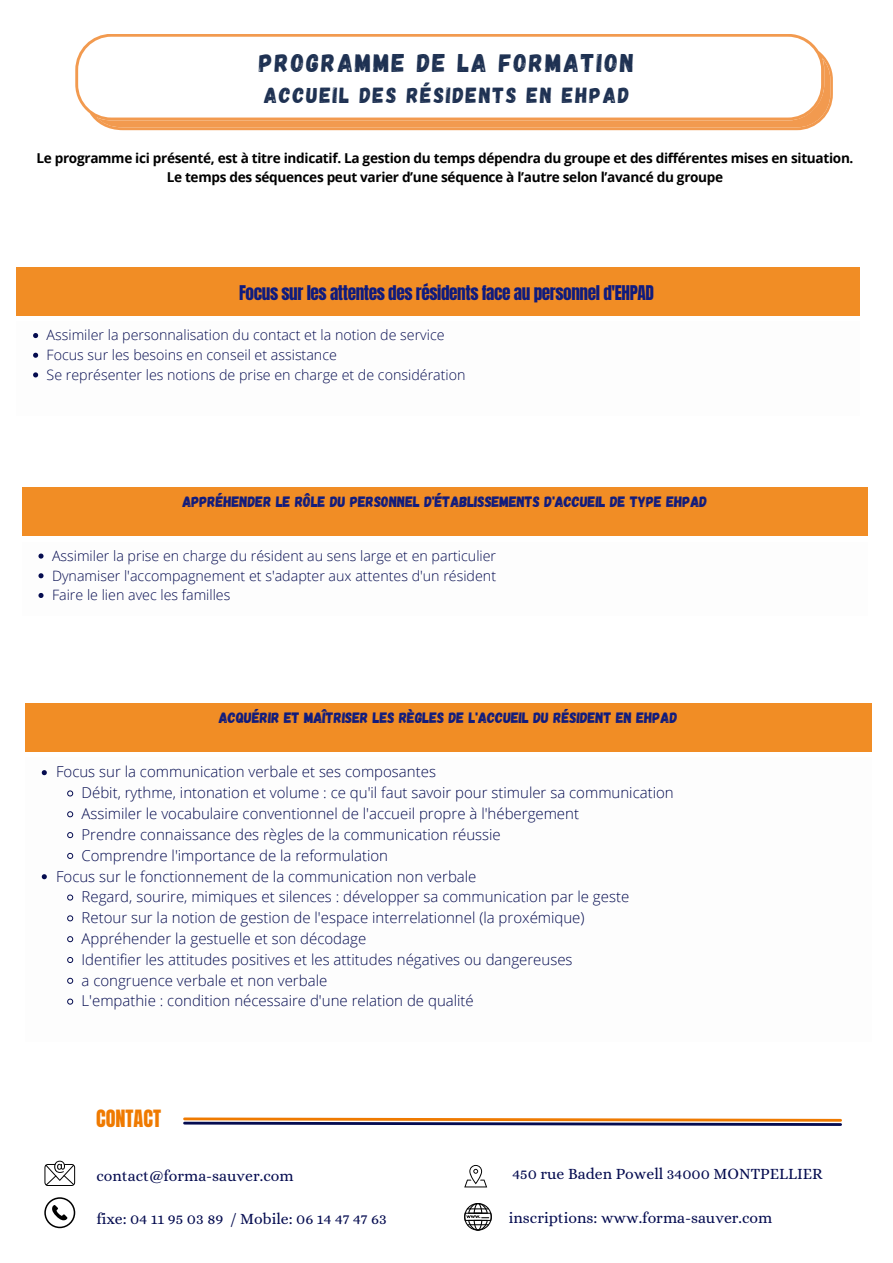
<style>
.page{position:relative;width:893px;height:1263px;background:#fff}
.page>*{position:absolute;margin:0;border:0;box-sizing:border-box;transform-origin:0 0}
.t1{font:25.58px "Gagalin";letter-spacing:.085em;color:#1e3152}
.t2{font:21.9px "Gagalin";letter-spacing:.085em;color:#1e3152}
.t3{font:20.25px "Anton";color:#ef7a00}
.t4{font:17.25px "Anton";letter-spacing:-.025em;color:#101b7d}
.t5{font:15.75px "Alice";color:#050c50}
.t6{font:300 15px "Open Sans";color:#050c50}
.t7{font:15px "Gagalin";color:#101b7d}
.t8{font:300 14.25px "Open Sans";color:#050c50}
.t9{font:700 13.65px/18.6px "Open Sans";letter-spacing:-.025em;color:#000;text-align:center}
</style>
<div class="page">
<svg style="left:75px;top:34px;width:758px;height:96px"></svg>
<div style="left:17px;top:267px;width:843px;height:49px;background:#f18d25"></div>
<svg style="left:33px;top:333px;width:5px;height:5px"></svg>
<svg style="left:33px;top:353px;width:5px;height:5px"></svg>
<svg style="left:33px;top:372px;width:5px;height:5px"></svg>
<svg style="left:44px;top:1161px;width:31px;height:25px"></svg>
<svg style="left:44px;top:1197px;width:31px;height:31px"></svg>
<svg style="left:464px;top:1165px;width:23px;height:22px"></svg>
<svg style="left:464px;top:1203px;width:28px;height:27px"></svg>
<svg style="left:183px;top:1117px;width:659px;height:9px"></svg>
<div style="left:22px;top:487px;width:846px;height:49px;background:#f18d25"></div>
<svg style="left:38px;top:553px;width:6px;height:6px"></svg>
<svg style="left:38px;top:573px;width:6px;height:5px"></svg>
<svg style="left:38px;top:593px;width:6px;height:5px"></svg>
<div style="left:25px;top:703px;width:846px;height:49px;background:#f18d25"></div>
<svg style="left:42px;top:770px;width:5px;height:5px"></svg>
<svg style="left:67px;top:790px;width:6px;height:7px"></svg>
<svg style="left:67px;top:811px;width:6px;height:6px"></svg>
<svg style="left:67px;top:832px;width:6px;height:6px"></svg>
<svg style="left:67px;top:853px;width:6px;height:6px"></svg>
<svg style="left:42px;top:874px;width:5px;height:5px"></svg>
<svg style="left:67px;top:894px;width:6px;height:7px"></svg>
<svg style="left:67px;top:915px;width:6px;height:6px"></svg>
<svg style="left:67px;top:936px;width:6px;height:6px"></svg>
<svg style="left:67px;top:957px;width:6px;height:6px"></svg>
<svg style="left:67px;top:977px;width:6px;height:7px"></svg>
<svg style="left:67px;top:998px;width:6px;height:7px"></svg>
<p class="t1" style="left:259px;top:46px;width:376px">PROGRAMME DE LA FORMATION</p>
<p class="t2" style="left:264px;top:81px;width:367px">ACCUEIL DES RÉSIDENTS EN EHPAD</p>
<p class="t9" style="left:36px;top:149px;width:818px">Le programme ici présenté, est à titre indicatif. La gestion du temps dépendra du groupe et des différentes mises en situation.<br>Le temps des séquences peut varier d’une séquence à l’autre selon l’avancé du groupe</p>
<p class="t4" style="left:239px;top:280px;width:416px">Focus sur les attentes des résidents face au personnel d'EHPAD</p>
<h1 class="t8" style="left:47px;top:325px;width:399px">Assimiler la personnalisation du contact et la notion de service</h1>
<p class="t8" style="left:47px;top:345px;width:292px">Focus sur les besoins en conseil et assistance</p>
<p class="t8" style="left:47px;top:364px;width:420px">Se représenter les notions de prise en charge et de considération</p>
<p class="t7" style="left:183px;top:492px;width:526px">APPRÉHENDER LE RÔLE DU PERSONNEL D'ÉTABLISSEMENTS D'ACCUEIL DE TYPE EHPAD</p>
<h2 class="t8" style="left:52px;top:546px;width:446px">Assimiler la prise en charge du résident au sens large et en particulier</h2>
<p class="t8" style="left:52px;top:565px;width:445px">Dynamiser l'accompagnement et s'adapter aux attentes d'un résident</p>
<p class="t8" style="left:52px;top:585px;width:180px">Faire le lien avec les familles</p>
<p class="t7" style="left:219px;top:708px;width:460px">ACQUÉRIR ET MAÎTRISER LES RÈGLES DE L'ACCUEIL DU RÉSIDENT EN EHPAD</p>
<p class="t6" style="left:56px;top:761px;width:381px">Focus sur la communication verbale et ses composantes</p>
<p class="t6" style="left:81px;top:782px;width:594px">Débit, rythme, intonation et volume : ce qu'il faut savoir pour stimuler sa communication</p>
<p class="t6" style="left:81px;top:803px;width:499px">Assimiler le vocabulaire conventionnel de l'accueil propre à l'hébergement</p>
<p class="t6" style="left:81px;top:824px;width:421px">Prendre connaissance des règles de la communication réussie</p>
<p class="t6" style="left:81px;top:845px;width:308px">Comprendre l'importance de la reformulation</p>
<p class="t6" style="left:56px;top:865px;width:422px">Focus sur le fonctionnement de la communication non verbale</p>
<p class="t6" style="left:81px;top:886px;width:549px">Regard, sourire, mimiques et silences : développer sa communication par le geste</p>
<p class="t6" style="left:81px;top:907px;width:504px">Retour sur la notion de gestion de l'espace interrelationnel (la proxémique)</p>
<p class="t6" style="left:81px;top:928px;width:286px">Appréhender la gestuelle et son décodage</p>
<p class="t6" style="left:81px;top:949px;width:492px">Identifier les attitudes positives et les attitudes négatives ou dangereuses</p>
<p class="t6" style="left:81px;top:969px;width:247px">a congruence verbale et non verbale</p>
<p class="t6" style="left:81px;top:990px;width:394px">L'empathie : condition nécessaire d'une relation de qualité</p>
<p class="t3" style="left:96px;top:1104px;width:66px">CONTACT</p>
<p class="t5" style="left:96px;top:1166px;width:199px">contact@forma-sauver.com</p>
<h2 class="t5" style="left:96px;top:1210px;width:292px">fixe: 04 11 95 03 89 / Mobile: 06 14 47 47 63</h2>
<p class="t5" style="left:512px;top:1165px;width:312px">450 rue Baden Powell 34000 MONTPELLIER</p>
<p class="t5" style="left:509px;top:1209px;width:265px">inscriptions: www.forma-sauver.com</p>
</div>
